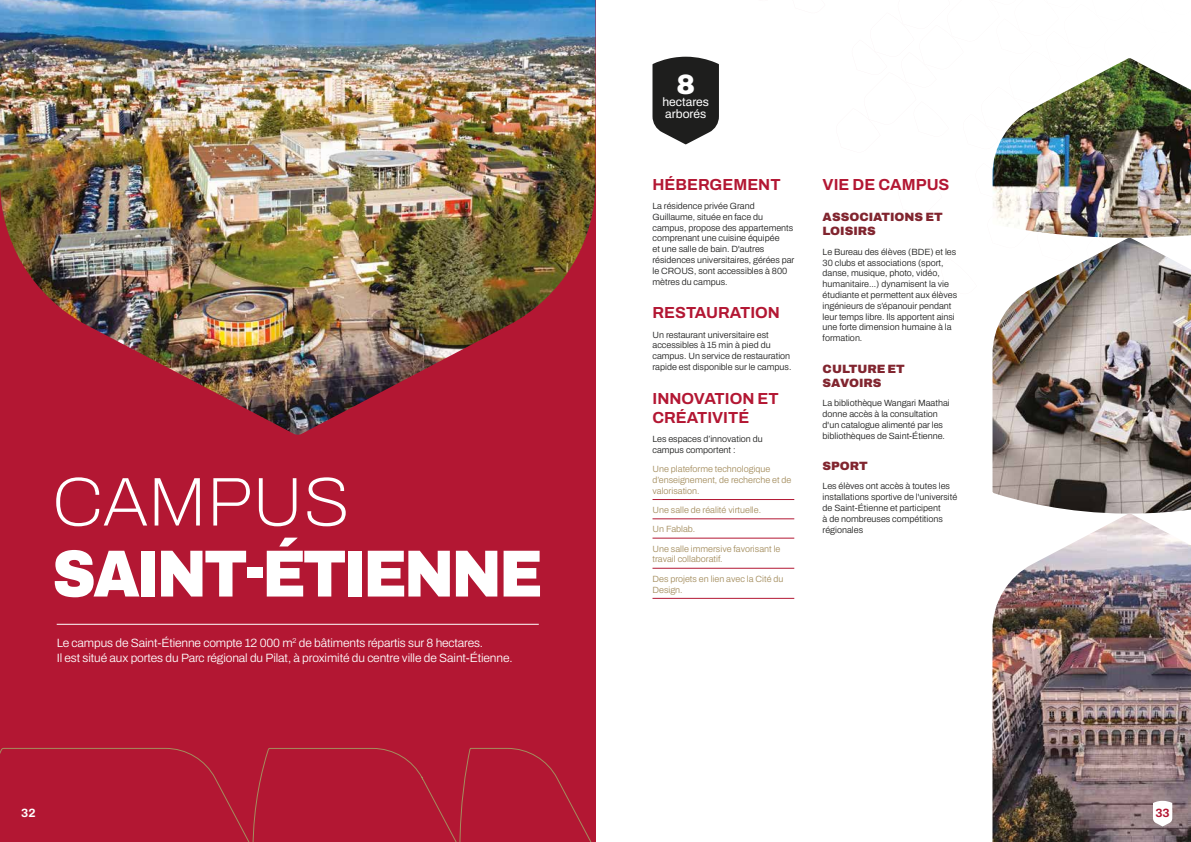
<style>
.page{position:relative;width:1191px;height:842px;background:#fff}
.page>*{position:absolute;margin:0;border:0;box-sizing:border-box;transform-origin:0 0}
.t1{font:100 69px "Archivo";color:#fff}
.t2{font:900 66.6px "Archivo";letter-spacing:-.05em;color:#fff;scale:.91 1}
.t3{font:900 28px "Archivo";color:#fff}
.t4{font:700 16px/19.2px "Archivo";color:#b31733}
.t5{font:12.1px/12px "Archivo";color:#fff}
.t6{font:300 12px/14.4px "Archivo";letter-spacing:-.01em;color:#fff}
.t7{font:900 12px/14.4px "Archivo";color:#81252f}
.t8{font:700 12px "Archivo";color:#fff}
.t9{font:700 12px "Archivo";color:#b31733}
.t10{font:300 9px/10.8px "Archivo";color:#1e1e1d}
.t11{font:300 9px/19.3px "Archivo";color:#a48d5e}
</style>
<div class="page">
<div style="left:0;top:0;width:595px;height:842px;background:#b31733"></div>
<svg style="left:461px;top:747px;width:135px;height:95px"></svg>
<svg style="left:0;top:747px;width:461px;height:95px"></svg>
<hr style="left:57px;top:624px;width:482px;height:1px;background:#fff">
<img style="left:0;top:0;width:595px;height:435px">
<img style="left:992px;top:58px;width:199px;height:784px">
<svg style="left:1153px;top:801px;width:19px;height:25px"></svg>
<hr style="left:652px;top:499px;width:142px;height:1px;background:#b31733">
<hr style="left:652px;top:519px;width:142px;height:1px;background:#b31733">
<hr style="left:652px;top:538px;width:142px;height:1px;background:#b31733">
<hr style="left:652px;top:568px;width:142px;height:1px;background:#b31733">
<hr style="left:652px;top:598px;width:142px;height:1px;background:#b31733">
<svg style="left:652px;top:57px;width:67px;height:87px;background:#3b3b3b"></svg>
<h1 class="t1" style="left:52px;top:451px;width:299px">CAMPUS</h1>
<h2 class="t2" style="left:52px;top:523px;width:540px">SAINT-ÉTIENNE</h2>
<h3 class="t6" style="left:57px;top:636px;width:457px">Le campus de Saint-Étienne compte 12 000 m<sup>2</sup> de bâtiments répartis sur 8 hectares.<br>Il est situé aux portes du Parc régional du Pilat, à proximité du centre ville de Saint-Étienne.</h3>
<h3 class="t3" style="left:676px;top:63px;width:20px">8</h3>
<h3 class="t5" style="left:662px;top:96px;width:48px">hectares arborés</h3>
<h3 class="t4" style="left:652px;top:175px;width:130px">HÉBERGEMENT</h3>
<p class="t10" style="left:652px;top:200px;width:143px">La résidence privée Grand<br>Guillaume, située en face du campus, propose des appartements comprenant une cuisine équipée<br>et une salle de bain. D'autres résidences universitaires, gérées par le CROUS, sont accessibles à 800 mètres du campus.</p>
<h3 class="t4" style="left:652px;top:303px;width:129px">RESTAURATION</h3>
<p class="t10" style="left:652px;top:329px;width:140px">Un restaurant universitaire est accessibles à 15 min à pied du campus. Un service de restauration rapide est disponible sur le campus.</p>
<h3 class="t4" style="left:652px;top:388px;width:128px">INNOVATION ET<br>CRÉATIVITÉ</h3>
<p class="t10" style="left:652px;top:433px;width:112px">Les espaces d’innovation du campus comportent :</p>
<p class="t11" style="left:652px;top:464px;width:140px;line-height:10.8px">Une plateforme technologique d’enseignement, de recherche et de valorisation.</p>
<p class="t11" style="left:652px;top:500px;width:129px">Une salle de réalité virtuelle.<br>Un Fablab.<br>Une salle immersive favorisant le</p>
<p class="t11" style="left:652px;top:550px;width:132px">travail collaboratif.<br>Des projets en lien avec la Cité du</p>
<p class="t11" style="left:652px;top:580px;width:32px">Design.</p>
<h3 class="t4" style="left:822px;top:175px;width:128px">VIE DE CAMPUS</h3>
<h3 class="t7" style="left:822px;top:210px;width:122px">ASSOCIATIONS ET<br>LOISIRS</h3>
<p class="t10" style="left:822px;top:246px;width:136px">Le Bureau des élèves (BDE) et les<br>30 clubs et associations (sport, danse, musique, photo, vidéo, humanitaire...) dynamisent la vie étudiante et permettent aux élèves ingénieurs de s’épanouir pendant leur temps libre. Ils apportent ainsi une forte dimension humaine à la formation.</p>
<h3 class="t7" style="left:822px;top:361px;width:84px">CULTURE ET<br>SAVOIRS</h3>
<p class="t10" style="left:822px;top:398px;width:129px">La bibliothèque Wangari Maathai donne accès à la consultation d'un catalogue alimenté par les bibliothèques de Saint-Étienne.</p>
<h3 class="t7" style="left:822px;top:459px;width:47px">SPORT</h3>
<p class="t10" style="left:822px;top:481px;width:136px">Les élèves ont accès à toutes les installations sportive de l'université de Saint-Étienne et participent<br>à de nombreuses compétitions régionales</p>
<h3 class="t8" style="left:21px;top:804px;width:16px">32</h3>
<h3 class="t9" style="left:1155px;top:804px;width:16px">33</h3>
</div>
